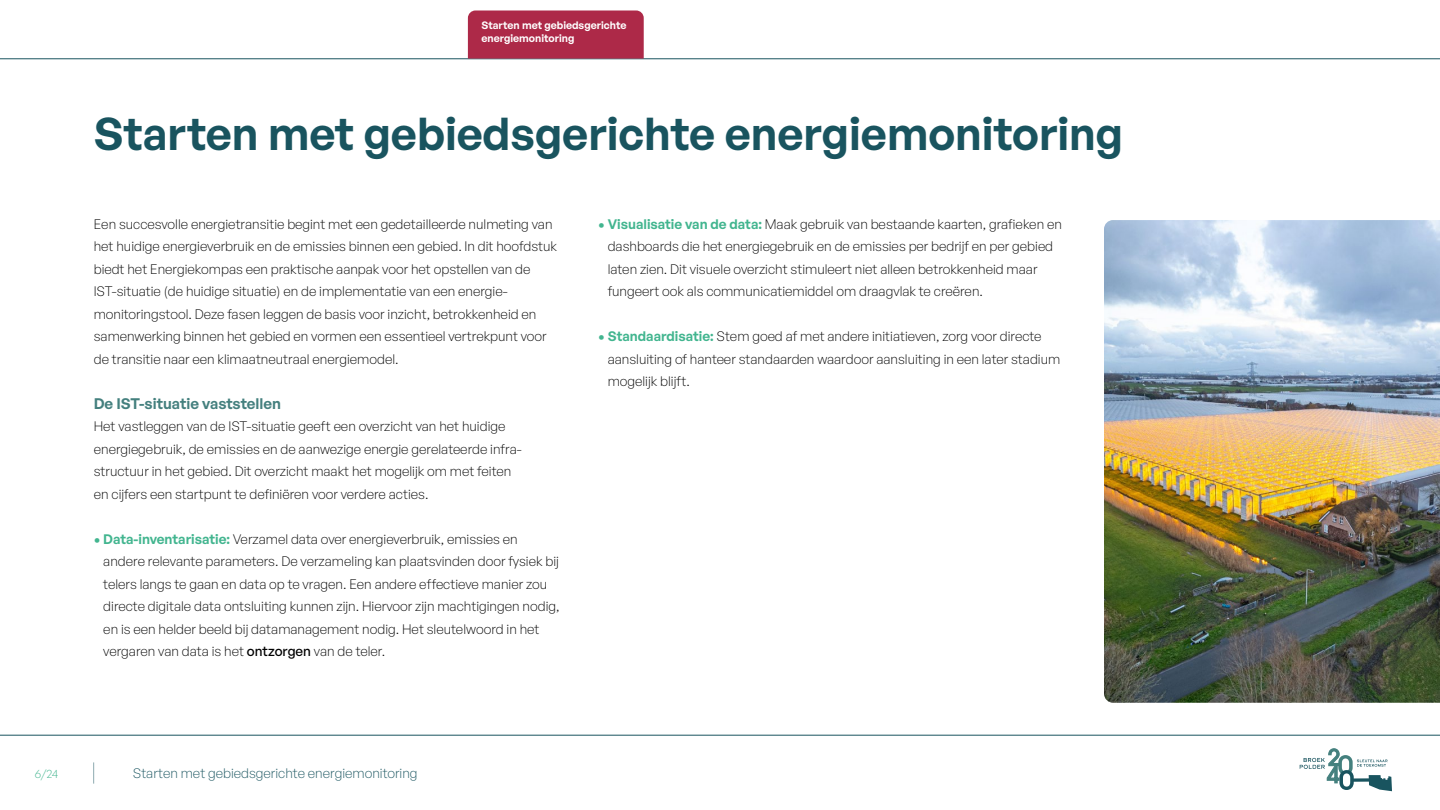
<style>
.page{position:relative;width:1440px;height:810px;background:#fff}
.page>*{position:absolute;margin:0;border:0;box-sizing:border-box;transform-origin:0 0}
.t1{font:600 45px "General Sans";color:#19545f}
.t2{font:600 15px "General Sans";color:#44807e}
.t3{font:300 13.5px/22.5px "General Sans";color:#000}
.t4{font:300 13.5px "General Sans";color:#19545f}
.t5{font:300 12px "General Sans";color:#42b58f}
.t6{font:600 10.5px/12.6px "General Sans";color:#fff}
.s1{font-weight:600;color:#42b58f}
.s2{font-weight:500}
</style>
<div class="page">
<hr style="left:0;top:735px;width:1440px;height:1px;background:#19545f">
<hr style="left:0;top:59px;width:1440px;height:1px;background:#19545f">
<svg style="left:93px;top:762px;width:1px;height:22px"></svg>
<svg style="left:1300px;top:748px;width:92px;height:44px"></svg>
<img style="left:1104px;top:220px;width:336px;height:483px">
<div style="left:468px;top:10px;width:176px;height:49px;background:#ad2948"></div>
<p class="t6" style="left:481px;top:19px;width:147px">Starten met gebiedsgerichte energiemonitoring</p>
<h1 class="t1" style="left:94px;top:105px;width:1031px">Starten met gebiedsgerichte energiemonitoring</h1>
<p class="t3" style="left:94px;top:212px;width:465px">Een succesvolle energietransitie begint met een gedetailleerde nulmeting van het huidige energieverbruik en de emissies binnen een gebied. In dit hoofdstuk biedt het Energiekompas een praktische aanpak voor het opstellen van de IST-situatie (de huidige situatie) en de implementatie van een energie&shy;monitoringstool. Deze fasen leggen de basis voor inzicht, betrokkenheid en samenwerking binnen het gebied en vormen een essentieel vertrekpunt voor de transitie naar een klimaatneutraal energiemodel.</p>
<p class="t2" style="left:94px;top:394px;width:189px">De IST-situatie vaststellen</p>
<p class="t3" style="left:94px;top:415px;width:429px">Het vastleggen van de IST-situatie geeft een overzicht van het huidige energiegebruik, de emissies en de aanwezige energie gerelateerde infra&shy;structuur in het gebied. Dit overzicht maakt het mogelijk om met feiten en cijfers een startpunt te definiëren voor verdere acties.</p>
<p class="t3" style="left:103px;top:527px;width:458px;text-indent:-10px"><span class="s1">• Data-inventarisatie:</span> Verzamel data over energieverbruik, emissies en andere relevante parameters. De verzameling kan plaatsvinden door fysiek bij telers langs te gaan en data op te vragen. Een andere effectieve manier zou directe digitale data ontsluiting kunnen zijn. Hiervoor zijn machtigingen nodig, en is een helder beeld bij datamanagement nodig. Het sleutelwoord in het vergaren van data is het <span class="s2">ontzorgen</span> van de teler.</p>
<p class="t3" style="left:608px;top:212px;width:456px;text-indent:-10px"><span class="s1">• Visualisatie van de data:</span> Maak gebruik van bestaande kaarten, grafieken en dashboards die het energiegebruik en de emissies per bedrijf en per gebied laten zien. Dit visuele overzicht stimuleert niet alleen betrokkenheid maar fungeert ook als communicatiemiddel om draagvlak te creëren.</p>
<p class="t3" style="left:608px;top:325px;width:454px;text-indent:-10px"><span class="s1">• Standaardisatie:</span> Stem goed af met andere initiatieven, zorg voor directe aansluiting of hanteer standaarden waardoor aansluiting in een later stadium mogelijk blijft.</p>
<p class="t5" style="left:35px;top:766px;width:25px">6/24</p>
<p class="t4" style="left:133px;top:764px;width:286px">Starten met gebiedsgerichte energiemonitoring</p>
</div>
